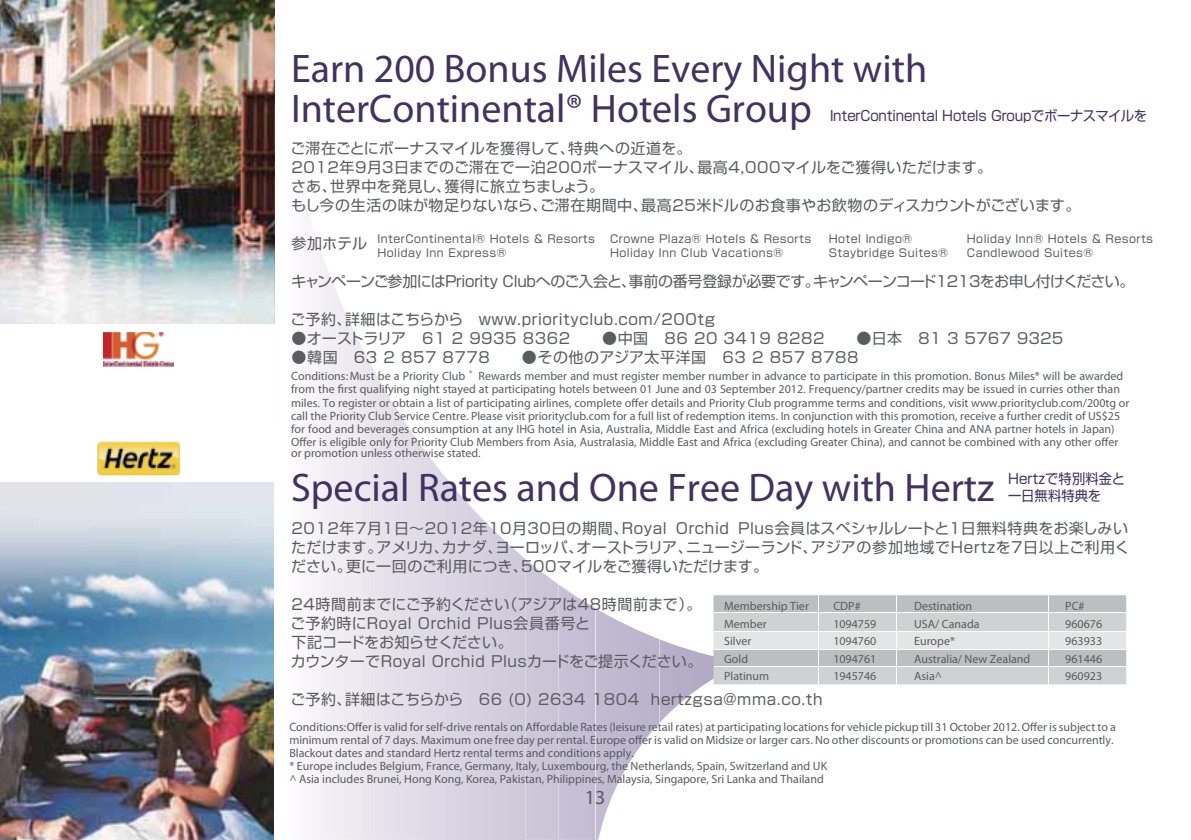
<style>
.page{position:relative;width:1191px;height:840px;background:#fff}
.page>*{position:absolute;margin:0;border:0;box-sizing:border-box;transform-origin:0 0}
.t1{font:40px/40px "Myriad Pro";color:#423161}
.t2{font:20px "Myriad Pro";color:#5a5c5e}
.t3{font:15px/19px "Shin Go Pro Regular 90 pv RKSJ H";letter-spacing:.015em;color:#5a5c5e}
.t4{font:15px "Shin Go Pro Regular 90 pv RKSJ H";letter-spacing:.04em;color:#5a5c5e}
.t5{font:15px "Shin Go Pro Regular 90 pv RKSJ H";letter-spacing:-.03em;color:#5a5c5e}
.t6{font:14px "Shin Go Pro Regular 90 pv RKSJ H";letter-spacing:-.01em;color:#423161;scale:.95 1}
.t7{font:14px/16.8px "Shin Go Pro Regular 90 pv RKSJ H";letter-spacing:.01em;color:#423161;scale:.95 1}
.t8{font:12px/17.4px "Myriad Pro";color:#595b5f}
.t9{font:11px "Shin Go Pro Regular 90 pv RKSJ H";letter-spacing:.04em;color:#5a5c5e}
</style>
<div class="page">
<svg style="left:316px;top:239px;width:48px;height:600px"></svg>
<hr style="left:364px;top:352px;width:4px;height:487px;background:#eae7ee">
<svg style="left:368px;top:360px;width:60px;height:479px;background:#e7e3ec"></svg>
<hr style="left:428px;top:455px;width:4px;height:384px;background:#ded9e6">
<div style="left:432px;top:460px;width:7px;height:379px;background:#ddd9e5"></div>
<div style="left:439px;top:469px;width:8px;height:370px;background:#dcd8e5"></div>
<div style="left:447px;top:479px;width:7px;height:360px;background:#dbd6e4"></div>
<svg style="left:454px;top:488px;width:4px;height:351px"></svg>
<hr style="left:458px;top:50px;width:3px;height:789px;background:#d9d4e3">
<div style="left:461px;top:496px;width:8px;height:343px;background:#d8d3e2"></div>
<div style="left:469px;top:505px;width:7px;height:334px;background:#d7d2e0"></div>
<div style="left:476px;top:512px;width:7px;height:327px;background:#d6d1e1"></div>
<div style="left:483px;top:519px;width:8px;height:320px;background:#d5cfdf"></div>
<hr style="left:491px;top:50px;width:3px;height:789px;background:#d3cede">
<svg style="left:494px;top:531px;width:4px;height:308px"></svg>
<div style="left:498px;top:534px;width:7px;height:305px;background:#d2cddd"></div>
<div style="left:505px;top:541px;width:9px;height:298px;background:#d1cbdc"></div>
<div style="left:514px;top:549px;width:8px;height:290px;background:#d0cadb"></div>
<svg style="left:522px;top:556px;width:4px;height:283px"></svg>
<svg style="left:526px;top:559px;width:66px;height:280px;background:#cec8da"></svg>
<hr style="left:592px;top:50px;width:3px;height:789px;background:#c3bcd1">
<svg style="left:595px;top:608px;width:61px;height:231px"></svg>
<hr style="left:656px;top:50px;width:3px;height:789px;background:#bab2cb">
<svg style="left:659px;top:639px;width:77px;height:84px"></svg>
<img style="left:103px;top:332px;width:70px;height:35px">
<img style="left:0;top:0;width:275px;height:323px">
<img style="left:0;top:482px;width:274px;height:357px">
<img style="left:97px;top:441px;width:83px;height:35px">
<svg style="left:713px;top:595px;width:413px;height:89px;background:#cfd0d2"></svg>
<p class="t1" style="left:291px;top:53px;width:637px">Earn 200 Bonus Miles Every Night with<br>InterContinental® Hotels Group</p>
<p class="t3" style="left:291px;top:140px;width:791px">ご滞在ごとにボーナスマイルを獲得して、特典への近道を。<br>2012年9月3日までのご滞在で一泊200ボーナスマイル、最高4,000マイルをご獲得いただけます。<br>さあ、世界中を発見し、獲得に旅立ちましょう。<br>もし今の生活の味が物足りないなら、ご滞在期間中、最高25米ドルのお食事やお飲物のディスカウントがございます。</p>
<p class="t3" style="left:291px;top:235px;width:77px">参加ホテル</p>
<p class="t5" style="left:291px;top:275px;width:844px">キャンペーンご参加にはPriority Clubへのご入会と、事前の番号登録が必要です。キャンペーンコード1213をお申し付けください。</p>
<p class="t4" style="left:291px;top:313px;width:426px">ご予約、詳細はこちらから　www.priorityclub.com/200tg</p>
<p class="t4" style="left:291px;top:332px;width:789px">●オーストラリア　61 2 9935 8362　　●中国　86 20 3419 8282　　●日本　８１ ３ ５７６７ ９３２５　</p>
<p class="t4" style="left:291px;top:351px;width:568px">●韓国　63 2 857 8778　　●その他のアジア太平洋国　63 2 857 8788</p>
<p class="t6" style="left:830px;top:110px;width:335px">InterContinental Hotels Groupでボーナスマイルを</p>
<p class="t9" style="left:377px;top:235px;width:219px">InterContinental® Hotels &amp; Resorts</p>
<p class="t9" style="left:610px;top:235px;width:203px">Crowne Plaza® Hotels &amp; Resorts</p>
<p class="t9" style="left:829px;top:235px;width:85px">Hotel Indigo®</p>
<p class="t9" style="left:967px;top:235px;width:188px">Holiday Inn® Hotels &amp; Resorts</p>
<p class="t9" style="left:377px;top:249px;width:130px">Holiday Inn Express®</p>
<p class="t9" style="left:610px;top:249px;width:174px">Holiday Inn Club Vacations®</p>
<p class="t9" style="left:829px;top:249px;width:121px">Staybridge Suites®</p>
<p class="t9" style="left:967px;top:249px;width:128px">Candlewood Suites®</p>
<p class="t8" style="left:291px;top:371px;width:840px;line-height:13px">Conditions: Must be a Priority Club <sup>®</sup> Rewards member and must register member number in advance to participate in this promotion. Bonus Miles* will be awarded from the first qualifying night stayed at participating hotels between 01 June and 03 September 2012. Frequency/partner credits may be issued in curries other than miles. To register or obtain a list of participating airlines, complete offer details and Priority Club programme terms and conditions, visit www.priorityclub.com/200tg or call the Priority Club Service Centre. Please visit priorityclub.com for a full list of redemption items. In conjunction with this promotion, receive a further credit of US$25 for food and beverages consumption at any IHG hotel in Asia, Australia, Middle East and Africa (excluding hotels in Greater China and ANA partner hotels in Japan)<br>Offer is eligible only for Priority Club Members from Asia, Australasia, Middle East and Africa (excluding Greater China), and cannot be combined with any other offer</p>
<p class="t8" style="left:291px;top:445px;width:191px">or promotion unless otherwise stated.</p>
<p class="t7" style="left:1008px;top:472px;width:125px">Hertzで特別料金と一日無料特典を</p>
<p class="t1" style="left:291px;top:471px;width:704px">Special Rates and One Free Day with Hertz</p>
<p class="t3" style="left:291px;top:520px;width:840px;text-align:justify">2012年7月1日～2012年10月30日の期間、Royal Orchid Plus会員はスペシャルレートと1日無料特典をお楽しみいただけます。アメリカ、カナダ、ヨーロッパ、オーストラリア、ニュージーランド、アジアの参加地域でHertzを7日以上ご利用ください。更に一回のご利用につき、500マイルをご獲得いただけます。</p>
<p class="t3" style="left:291px;top:596px;width:413px">24時間前までにご予約ください（アジアは48時間前まで）。ご予約時にRoyal Orchid Plus会員番号と<br>下記コードをお知らせください。<br>カウンターでRoyal Orchid Plusカードをご提示ください。</p>
<p class="t4" style="left:291px;top:693px;width:533px">ご予約、詳細はこちらから　66 (0) 2634 1804 hertzgsa@mma.co.th</p>
<p class="t8" style="left:724px;top:598px;width:86px">Membership Tier<br>Member<br>Silver<br>Gold<br>Platinum</p>
<p class="t8" style="left:833px;top:598px;width:45px">CDP#<br>1094759<br>1094760<br>1094761<br>1945746</p>
<p class="t8" style="left:914px;top:598px;width:118px">Destination<br>USA/ Canada<br>Europe*<br>Australia/ New Zealand<br>Asia^</p>
<p class="t8" style="left:1065px;top:598px;width:38px">PC#<br>960676<br>963933<br>961446<br>960923</p>
<p class="t8" style="left:289px;top:720px;width:828px;line-height:13px">Conditions:Offer is valid for self-drive rentals on Affordable Rates (leisure retail rates) at participating locations for vehicle pickup till 31 October 2012. Offer is subject to a minimum rental of 7 days. Maximum one free day per rental. Europe offer is valid on Midsize or larger cars. No other discounts or promotions can be used concurrently.<br>Blackout dates and standard Hertz rental terms and conditions apply.<br>* Europe includes Belgium, France, Germany, Italy, Luxembourg, the Netherlands, Spain, Switzerland and UK<br>^ Asia includes Brunei, Hong Kong, Korea, Pakistan, Philippines, Malaysia, Singapore, Sri Lanka and Thailand</p>
<p class="t2" style="left:585px;top:789px;width:22px">13</p>
</div>
